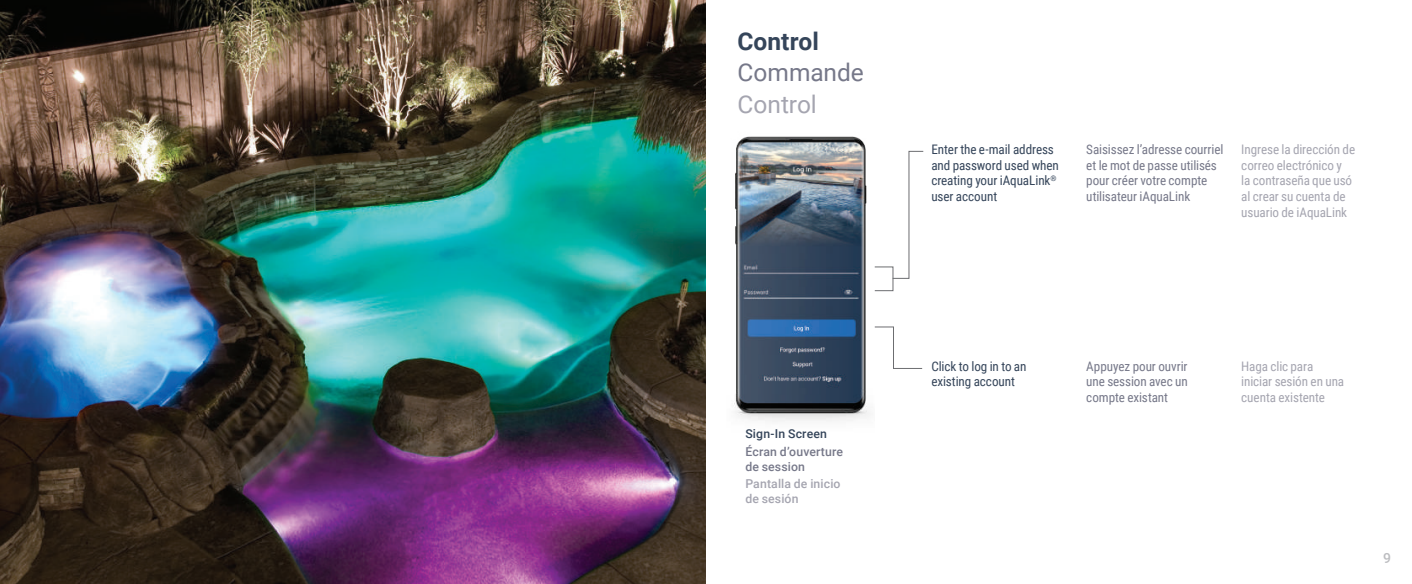
<style>
.page{position:relative;width:1412px;height:584px;background:#fff}
.page>*{position:absolute;margin:0;border:0;box-sizing:border-box;transform-origin:0 0}
.t1{font:24.5px "Roboto";color:#767889}
.t2{font:700 24.5px "Roboto";color:#35455a}
.t3{font:24.5px "Roboto";letter-spacing:-.005em;color:#a5a5b0}
.t4{font:500 14px "Roboto";color:#bcbdc0}
.t5{font:13.12px/15.8px "Roboto Condensed";letter-spacing:-.005em;color:#a5a5b0}
.t6{font:13.12px/15.8px "Roboto Condensed";letter-spacing:-.005em;color:#767889}
.t7{font:13.12px/15.8px "Roboto Condensed";letter-spacing:-.005em;color:#35455a}
.t8{font:500 12.25px/14.7px "Roboto";letter-spacing:.01em;color:#767889}
.t9{font:500 12.25px/14.7px "Roboto";letter-spacing:.01em;color:#a5a5b0}
.t10{font:500 12.25px "Roboto";letter-spacing:.015em;color:#35455a}
</style>
<div class="page">
<img style="left:0;top:0;width:706px;height:584px">
<svg style="left:893px;top:150px;width:31px;height:129px"></svg>
<svg style="left:874px;top:326px;width:49px;height:43px"></svg>
<img style="left:734px;top:136px;width:136px;height:286px">
<h1 class="t2" style="left:737px;top:24px;width:83px">Control</h1>
<h1 class="t1" style="left:737px;top:56px;width:128px">Commande</h1>
<h1 class="t3" style="left:737px;top:87px;width:81px">Control</h1>
<p class="t10" style="left:745px;top:425px;width:83px">Sign-In Screen</p>
<p class="t8" style="left:745px;top:444px;width:99px">Écran d’ouverture de session</p>
<p class="t9" style="left:745px;top:476px;width:97px">Pantalla de inicio de sesión</p>
<p class="t7" style="left:931px;top:141px;width:129px">Enter the e-mail address and password used when creating your iAquaLink<sup>® </sup>user account</p>
<p class="t6" style="left:1086px;top:141px;width:139px">Saisissez l’adresse courriel et le mot de passe utilisés pour créer votre compte utilisateur iAquaLink</p>
<p class="t5" style="left:1241px;top:141px;width:115px">Ingrese la dirección de correo electrónico y<br>la contraseña que usó al crear su cuenta de usuario de iAquaLink</p>
<p class="t7" style="left:931px;top:357px;width:97px">Click to log in to an existing account</p>
<p class="t6" style="left:1086px;top:357px;width:103px;text-align:justify">Appuyez pour ouvrir une session avec un compte existant</p>
<p class="t5" style="left:1241px;top:357px;width:104px">Haga clic para iniciar sesión en una cuenta existente</p>
<p class="t4" style="left:1382px;top:548px;width:9px">9</p>
</div>
